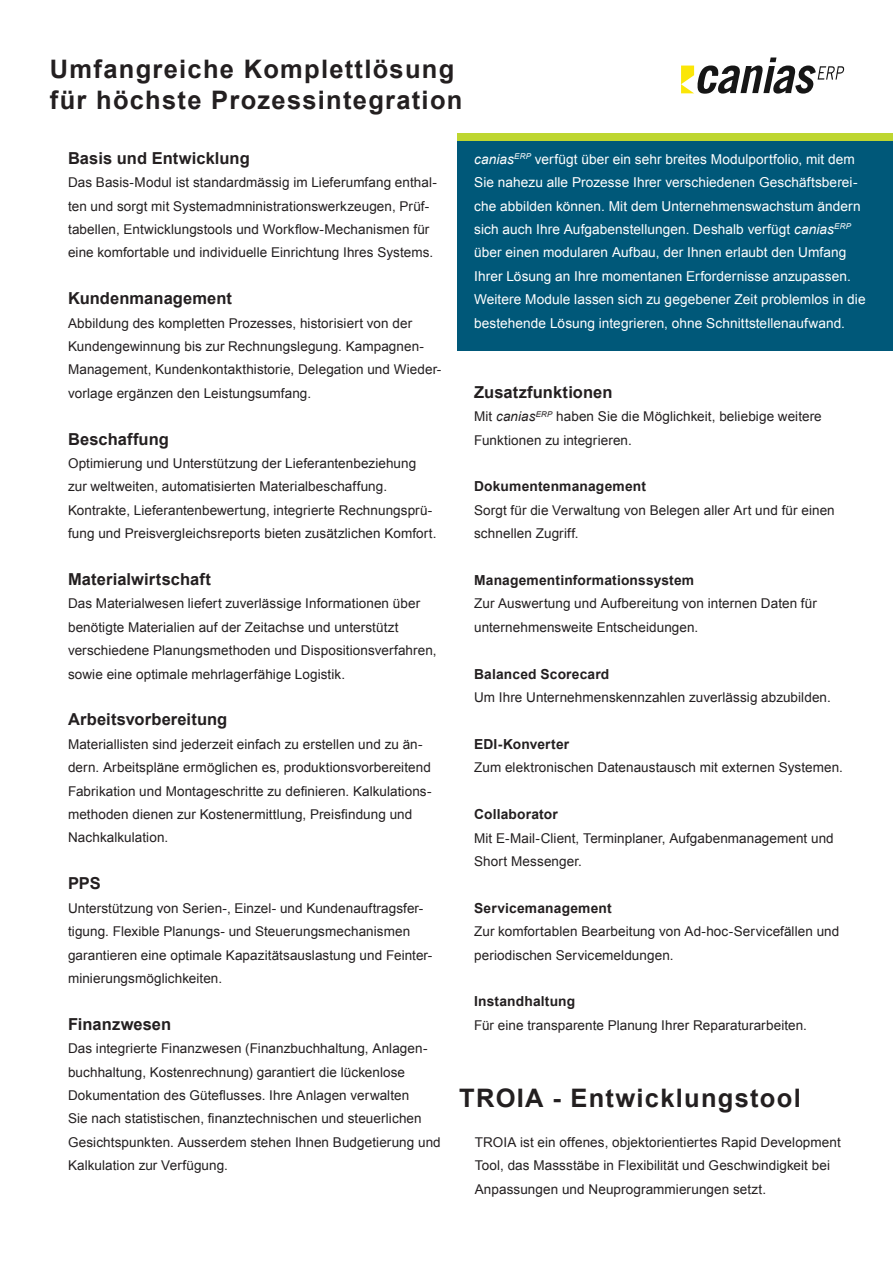
<style>
.page{position:relative;width:893px;height:1263px;background:#fff}
.page>*{position:absolute;margin:0;border:0;box-sizing:border-box;transform-origin:0 0}
.t1{font:700 25.5px/30.6px "Arial";letter-spacing:.05em;color:#231f20}
.t2{font:700 16.5px "Arial";letter-spacing:.005em;color:#231f20}
.t3{font:700 13.8px "Arial";letter-spacing:.01em;color:#231f20}
.t4{font:13.65px/23.4px "Arial";letter-spacing:.005em;color:#fff}
.t5{font:13.5px/23.4px "Arial";letter-spacing:.005em;color:#231f20}
.s1{font-style:italic}
</style>
<div class="page">
<div style="left:457px;top:140px;width:436px;height:211px;background:#005879"></div>
<div style="left:457px;top:133px;width:436px;height:7px;background:#bed630"></div>
<svg style="left:681px;top:58px;width:163px;height:36px"></svg>
<h1 class="t1" style="left:50px;top:55px;width:414px">Umfangreiche Komplettlösung für höchste Prozessintegration</h1>
<p class="t2" style="left:68px;top:147px;width:183px">Basis und Entwicklung</p>
<p class="t5" style="left:68px;top:171px;width:370px">Das Basis-Modul ist standardmässig im Lieferumfang enthal&shy;ten und sorgt mit Systemadmninistrationswerkzeugen, Prüf&shy;tabellen, Entwicklungstools und Workflow-Mechanismen für eine komfortable und individuelle Einrichtung Ihres Systems.</p>
<p class="t2" style="left:68px;top:287px;width:166px">Kundenmanagement</p>
<p class="t5" style="left:68px;top:311px;width:375px">Abbildung des kompletten Prozesses, historisiert von der Kundengewinnung bis zur Rechnungslegung. Kampagnen-Management, Kundenkontakthistorie, Delegation und Wieder&shy;vorlage ergänzen den Leistungsumfang.</p>
<p class="t2" style="left:68px;top:428px;width:102px">Beschaffung</p>
<p class="t5" style="left:68px;top:452px;width:370px">Optimierung und Unterstützung der Lieferantenbeziehung zur weltweiten, automatisierten Materialbeschaffung.<br>Kontrakte, Lieferantenbewertung, integrierte Rechnungsprü&shy;fung und Preisvergleichsreports bieten zusätzlichen Komfort.</p>
<p class="t2" style="left:68px;top:568px;width:144px">Materialwirtschaft</p>
<p class="t5" style="left:68px;top:592px;width:370px">Das Materialwesen liefert zuverlässige Informationen über benötigte Materialien auf der Zeitachse und unterstützt verschiedene Planungsmethoden und Dispositionsverfahren, sowie eine optimale mehrlagerfähige Logistik.</p>
<p class="t2" style="left:68px;top:709px;width:161px">Arbeitsvorbereitung</p>
<p class="t5" style="left:68px;top:733px;width:365px">Materiallisten sind jederzeit einfach zu erstellen und zu än&shy;dern. Arbeitspläne ermöglichen es, produktionsvorbereitend Fabrikation und Montageschritte zu definieren. Kalkulations&shy;methoden dienen zur Kostenermittlung, Preisfindung und Nachkalkulation.</p>
<p class="t2" style="left:68px;top:872px;width:34px">PPS</p>
<p class="t5" style="left:68px;top:896px;width:366px">Unterstützung von Serien-, Einzel- und Kundenauftragsfer&shy;tigung. Flexible Planungs- und Steuerungsmechanismen garantieren eine optimale Kapazitätsauslastung und Feinter&shy;minierungsmöglichkeiten.</p>
<p class="t2" style="left:68px;top:1013px;width:105px">Finanzwesen</p>
<p class="t5" style="left:68px;top:1037px;width:374px">Das integrierte Finanzwesen (Finanzbuchhaltung, Anlagen&shy;buchhaltung, Kostenrechnung) garantiert die lückenlose Dokumentation des Güteflusses. Ihre Anlagen verwalten<br>Sie nach statistischen, finanztechnischen und steuerlichen Gesichtspunkten. Ausserdem stehen Ihnen Budgetierung und Kalkulation zur Verfügung.</p>
<p class="t4" style="left:474px;top:147px;width:393px"><span class="s1">canias</span><sup>ERP</sup> verfügt über ein sehr breites Modulportfolio, mit dem Sie nahezu alle Prozesse Ihrer verschiedenen Geschäftsberei&shy;che abbilden können. Mit dem Unternehmenswachstum ändern sich auch Ihre Aufgabenstellungen. Deshalb verfügt <span class="s1">canias</span><sup>ERP </sup>über einen modularen Aufbau, der Ihnen erlaubt den Umfang Ihrer Lösung an Ihre momentanen Erfordernisse anzupassen.<br>Weitere Module lassen sich zu gegebener Zeit problemlos in die bestehende Lösung integrieren, ohne Schnittstellenaufwand.</p>
<p class="t2" style="left:474px;top:381px;width:140px">Zusatzfunktionen</p>
<p class="t5" style="left:474px;top:405px;width:349px">Mit <span class="s1">canias</span><sup>ERP</sup> haben Sie die Möglichkeit, beliebige weitere<br>Funktionen zu integrieren.</p>
<p class="t3" style="left:474px;top:477px;width:173px">Dokumentenmanagement</p>
<p class="t5" style="left:474px;top:499px;width:362px">Sorgt für die Verwaltung von Belegen aller Art und für einen schnellen Zugriff.</p>
<p class="t3" style="left:474px;top:571px;width:222px">Managementinformationssystem</p>
<p class="t5" style="left:474px;top:592px;width:344px">Zur Auswertung und Aufbereitung von internen Daten für unternehmensweite Entscheidungen.</p>
<p class="t3" style="left:474px;top:665px;width:137px">Balanced Scorecard</p>
<p class="t5" style="left:474px;top:686px;width:358px">Um Ihre Unternehmenskennzahlen zuverlässig abzubilden.</p>
<p class="t3" style="left:474px;top:735px;width:97px">EDI-Konverter</p>
<p class="t5" style="left:474px;top:756px;width:370px">Zum elektronischen Datenaustausch mit externen Systemen.</p>
<p class="t3" style="left:474px;top:805px;width:85px">Collaborator</p>
<p class="t5" style="left:474px;top:826px;width:361px">Mit E-Mail-Client, Terminplaner, Aufgabenmanagement und<br>Short Messenger.</p>
<p class="t3" style="left:474px;top:899px;width:139px">Servicemanagement</p>
<p class="t5" style="left:474px;top:920px;width:367px">Zur komfortablen Bearbeitung von Ad-hoc-Servicefällen und periodischen Servicemeldungen.</p>
<p class="t3" style="left:474px;top:992px;width:103px">Instandhaltung</p>
<p class="t5" style="left:474px;top:1013px;width:334px">Für eine transparente Planung Ihrer Reparaturarbeiten.</p>
<h1 class="t1" style="left:459px;top:1083px;width:343px">TROIA - Entwicklungstool</h1>
<p class="t5" style="left:475px;top:1130px;width:368px">TROIA ist ein offenes, objektorientiertes Rapid Development<br>Tool, das Massstäbe in Flexibilität und Geschwindigkeit bei<br>Anpassungen und Neuprogrammierungen setzt.</p>
</div>
